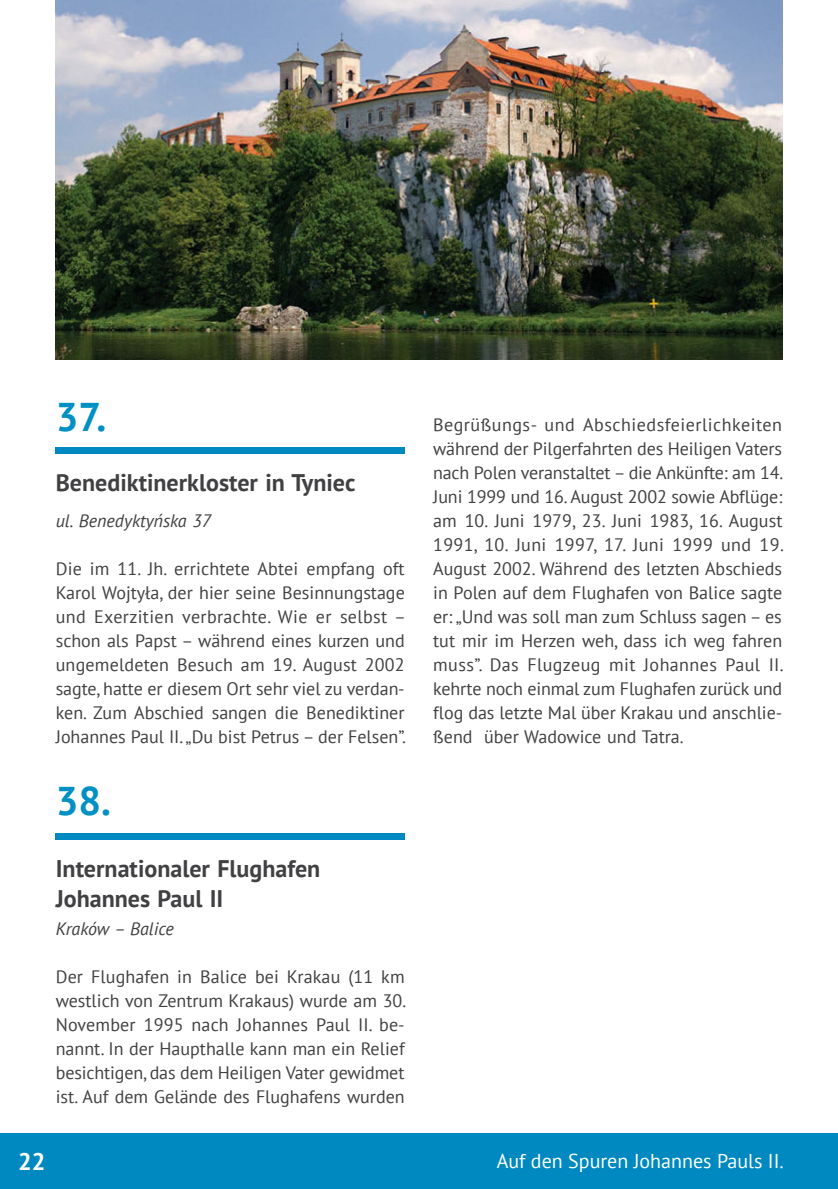
<style>
.page{position:relative;width:838px;height:1189px;background:#fff}
.page>*{position:absolute;margin:0;border:0;box-sizing:border-box;transform-origin:0 0}
.PUNKT_GŁÓWNY{font:700 40px "PT Sans";color:#0090c4}
.t1{font:700 24px/30px "PT Sans";color:#414042}
.t2{font:700 24px "PT Sans";color:#fff}
.t3{font:20px "PT Sans";color:#fff}
.t4{font:18px/24px "PT Sans";color:#414042;text-align:justify}
.t5{font:italic 18px "PT Sans";color:#414042}
</style>
<div class="page">
<img style="left:56px;top:0;width:725px;height:359px">
<div style="left:56px;top:447px;width:348px;height:6px;background:#0089c0"></div>
<div style="left:56px;top:833px;width:348px;height:6px;background:#0089c0"></div>
<div style="left:0;top:1133px;width:837px;height:56px;background:#0089c0"></div>
<p class="PUNKT_GŁÓWNY" style="left:56px;top:390px;width:52px">37.</p>
<p class="t1" style="left:56px;top:466px;width:301px">Benediktinerkloster in Tyniec</p>
<p class="t5" style="left:56px;top:509px;width:157px">ul. Benedyktyńska 37</p>
<p class="t4" style="left:56px;top:556px;width:352px">Die im 11. Jh. errichtete Abtei empfang oft Karol Wojtyła, der hier seine Besinnungstage und Exerzitien verbrachte. Wie er selbst – schon als Papst – während eines kurzen und ungemeldeten Besuch am 19. August 2002 sagte, hatte er diesem Ort sehr viel zu verdan&shy;ken. Zum Abschied sangen die Benediktiner Johannes Paul II. „Du bist Petrus – der Felsen”.</p>
<p class="PUNKT_GŁÓWNY" style="left:56px;top:774px;width:57px">38.</p>
<p class="t1" style="left:56px;top:852px;width:266px">Internationaler Flughafen<br>Johannes Paul II</p>
<p class="t5" style="left:56px;top:917px;width:120px">Kraków – Balice</p>
<p class="t4" style="left:56px;top:964px;width:352px">Der Flughafen in Balice bei Krakau (11 km westlich von Zentrum Krakaus) wurde am 30.<br>November 1995 nach Johannes Paul II. be&shy;nannt. In der Haupthalle kann man ein Relief besichtigen, das dem Heiligen Vater gewidmet ist. Auf dem Gelände des Flughafens wurden</p>
<p class="t4" style="left:433px;top:412px;width:352px">Begrüßungs- und Abschiedsfeierlichkeiten während der Pilgerfahrten des Heiligen Vaters nach Polen veranstaltet – die Ankünfte: am 14.<br>Juni 1999 und 16. August 2002 sowie Abflüge: am 10. Juni 1979, 23. Juni 1983, 16. August 1991, 10. Juni 1997, 17. Juni 1999 und 19.<br>August 2002. Während des letzten Abschieds in Polen auf dem Flughafen von Balice sagte er: „Und was soll man zum Schluss sagen – es tut mir im Herzen weh, dass ich weg fahren muss”. Das Flugzeug mit Johannes Paul II. kehrte noch einmal zum Flughafen zurück und flog das letzte Mal über Krakau und anschlie&shy;ßend über Wadowice und Tatra.</p>
<p class="t2" style="left:18px;top:1145px;width:29px">22</p>
<p class="t3" style="left:496px;top:1148px;width:288px">Auf den Spuren Johannes Pauls II.</p>
</div>
